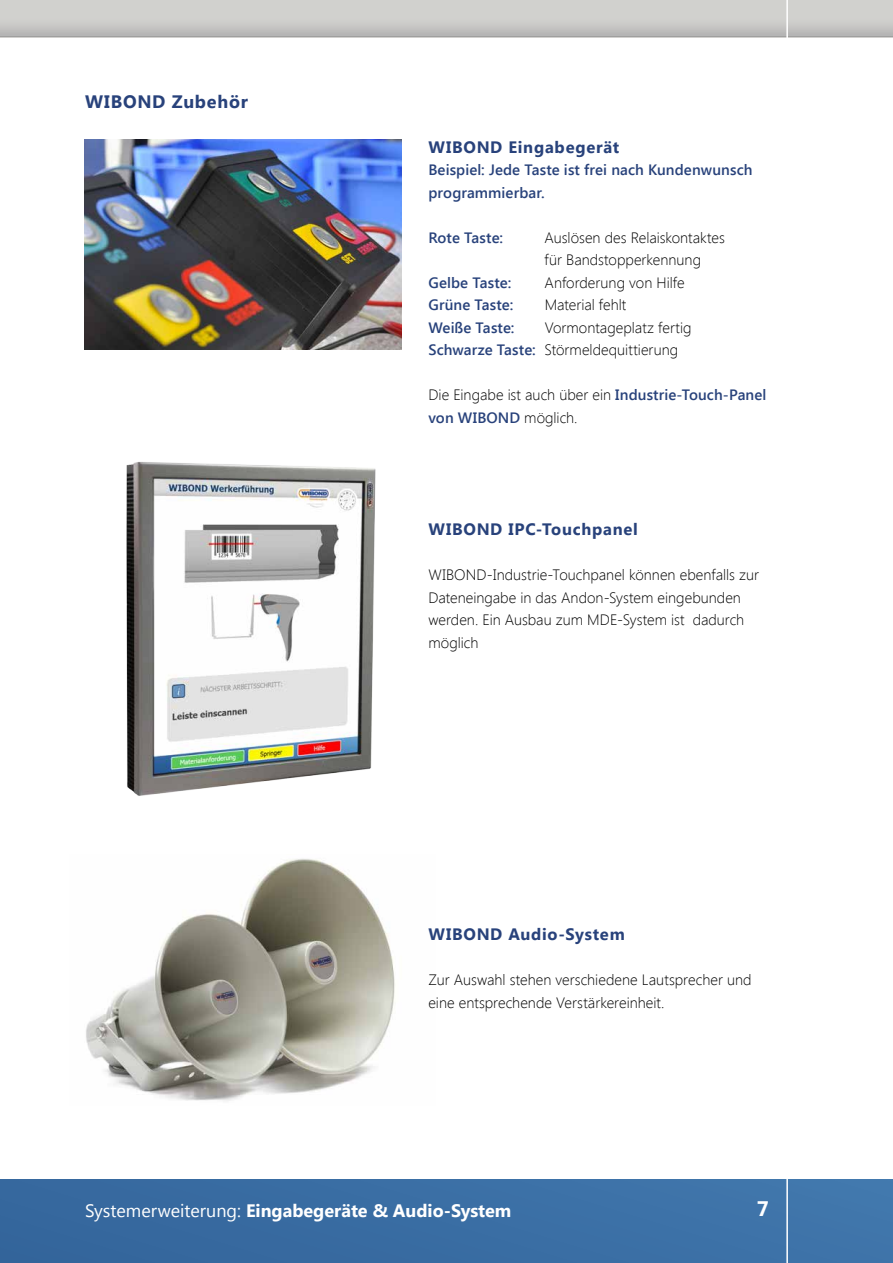
<style>
.page{position:relative;width:893px;height:1263px;background:#fff}
.page>*{position:absolute;margin:0;border:0;box-sizing:border-box;transform-origin:0 0}
.t1{font:700 21px "Segoe UI";color:#fff}
.t2{font:700 18px "Segoe UI";color:#fff}
.t3{font:700 18px "Segoe UI";letter-spacing:.04em;color:#28427b}
.t4{font:700 16.5px "Segoe UI";letter-spacing:.045em;color:#28427b}
.t5{font:300 15px/22.5px "Segoe UI";color:#000}
.t6{font:600 15px/22.5px "Segoe UI";letter-spacing:.01em;color:#28427b}
.s1{font-weight:600;color:#28427b}
.s2{font-weight:400}
</style>
<div class="page">
<div style="left:0;top:0;width:893px;height:37px;background:#9f9f9e"></div>
<div style="left:0;top:0;width:893px;height:36px;background:linear-gradient(to bottom,#d9d9d5,#bebdbc)"></div>
<div style="left:0;top:1180px;width:893px;height:83px;background:#3a6ea4"></div>
<hr style="left:786px;top:0;width:2px;height:1263px;background:#fff">
<img style="left:86px;top:858px;width:309px;height:243px">
<img style="left:85px;top:139px;width:316px;height:211px">
<img style="left:126px;top:462px;width:250px;height:334px">
<p class="t3" style="left:85px;top:88px;width:164px">WIBOND Zubehör</p>
<p class="t4" style="left:428px;top:135px;width:192px">WIBOND Eingabegerät</p>
<p class="t6" style="left:428px;top:158px;width:326px">Beispiel: Jede Taste ist frei nach Kundenwunsch programmierbar.</p>
<p class="t6" style="left:428px;top:225px;width:76px">Rote Taste:</p>
<p class="t5" style="left:545px;top:225px;width:182px">Auslösen des Relaiskontaktes für Bandstopperkennung</p>
<p class="t6" style="left:428px;top:270px;width:84px">Gelbe Taste:</p>
<p class="t5" style="left:545px;top:270px;width:141px">Anforderung von Hilfe</p>
<p class="t6" style="left:428px;top:293px;width:87px">Grüne Taste:</p>
<p class="t5" style="left:545px;top:293px;width:83px">Material fehlt</p>
<p class="t6" style="left:428px;top:315px;width:88px">Weiße Taste:</p>
<p class="t5" style="left:428px;top:315px;width:265px;text-indent:116px">Vormontageplatz fertig<br><span class="s1">Schwarze Taste:</span> Störmeldequittierung</p>
<p class="t5" style="left:428px;top:383px;width:340px">Die Eingabe ist auch über ein <span class="s1">Industrie-Touch-Panel von WIBOND</span> möglich.</p>
<p class="t4" style="left:428px;top:517px;width:211px">WIBOND IPC-Touchpanel</p>
<p class="t5" style="left:428px;top:563px;width:332px">WIBOND-Industrie-Touchpanel können ebenfalls zur Dateneingabe in das Andon-System eingebunden werden. Ein Ausbau zum MDE-System ist dadurch möglich</p>
<p class="t4" style="left:428px;top:922px;width:198px">WIBOND Audio-System</p>
<p class="t5" style="left:428px;top:968px;width:325px">Zur Auswahl stehen verschiedene Lautsprecher und eine entsprechende Verstärkereinheit.</p>
<p class="t2" style="left:85px;top:1197px;width:428px"><span class="s2">Systemerweiterung:</span> Eingabegeräte &amp; Audio-System</p>
<h1 class="t1" style="left:757px;top:1194px;width:14px">7</h1>
</div>
